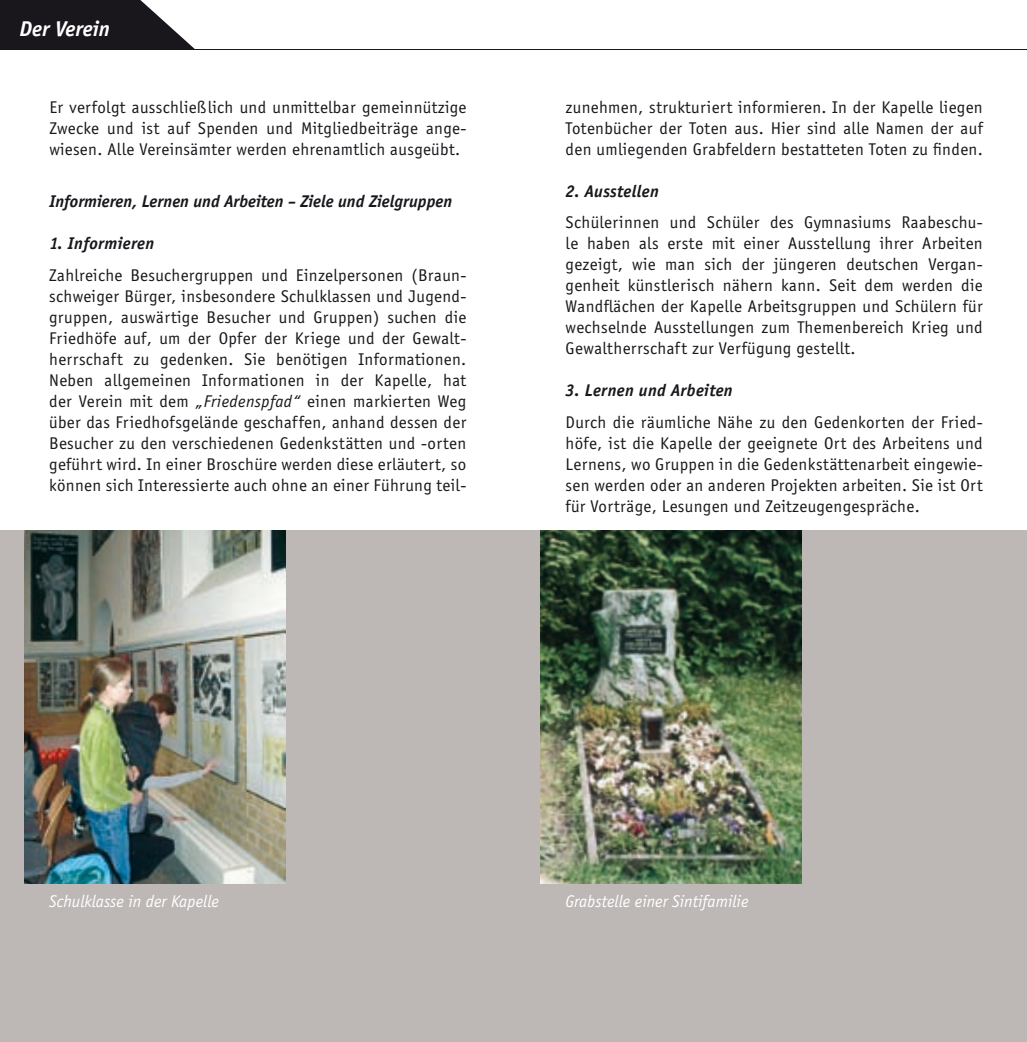
<style>
.page{position:relative;width:1027px;height:1042px;background:#fff}
.page>*{position:absolute;margin:0;border:0;box-sizing:border-box;transform-origin:0 0}
.t1{font:italic 700 22.05px "Officina San Itc T";color:#fff}
.t2{font:17.5px/21px "Officina San Itc T";letter-spacing:.02em;color:#1a171c;text-align:justify}
.t3{font:italic 17.5px "Officina San Itc T";color:#fff}
.t4{font:italic 700 17.5px "Officina San Itc T";color:#1a171c}
.t5{font:italic 700 17.5px "Officina San Itc T";letter-spacing:.02em;color:#1a171c}
.s1{font-style:italic}
</style>
<div class="page">
<div style="left:0;top:531px;width:520px;height:511px;background:#bdb7b6"></div>
<div style="left:491px;top:531px;width:535px;height:511px;background:#bdb7b6"></div>
<svg style="left:0;top:0;width:195px;height:50px;background:#39373b"></svg>
<img style="left:24px;top:531px;width:261px;height:352px">
<hr style="left:0;top:50px;width:1026px;height:1px;background:#1a171c">
<img style="left:540px;top:531px;width:261px;height:352px">
<p class="t1" style="left:19px;top:16px;width:92px">Der Verein</p>
<p class="t2" style="left:49px;top:96px;width:418px">Er verfolgt ausschließlich und unmittelbar gemeinnützige Zwecke und ist auf Spenden und Mitgliedbeiträge ange&shy;wiesen. Alle Vereinsämter werden ehrenamtlich ausgeübt.</p>
<p class="t4" style="left:49px;top:191px;width:404px">Informieren, Lernen und Arbeiten – Ziele und Zielgruppen</p>
<p class="t5" style="left:49px;top:233px;width:106px">1. Informieren</p>
<p class="t2" style="left:49px;top:264px;width:418px">Zahlreiche Besuchergruppen und Einzelpersonen (Braun&shy;schweiger Bürger, insbesondere Schulklassen und Jugend&shy;gruppen, auswärtige Besucher und Gruppen) suchen die Friedhöfe auf, um der Opfer der Kriege und der Gewalt&shy;herrschaft zu gedenken. Sie benötigen Informationen.<br>Neben allgemeinen Informationen in der Kapelle, hat der Verein mit dem <span class="s1">„Friedenspfad“</span> einen markierten Weg über das Friedhofsgelände geschaffen, anhand dessen der Besucher zu den verschiedenen Gedenkstätten und -orten geführt wird. In einer Broschüre werden diese erläutert, so können sich Interessierte auch ohne an einer Führung teil-</p>
<p class="t2" style="left:565px;top:96px;width:418px">zunehmen, strukturiert informieren. In der Kapelle liegen Totenbücher der Toten aus. Hier sind alle Namen der auf den umliegenden Grabfeldern bestatteten Toten zu finden.</p>
<p class="t5" style="left:565px;top:181px;width:95px">2. Ausstellen</p>
<p class="t2" style="left:565px;top:212px;width:418px">Schülerinnen und Schüler des Gymnasiums Raabeschu&shy;le haben als erste mit einer Ausstellung ihrer Arbeiten gezeigt, wie man sich der jüngeren deutschen Vergan&shy;genheit künstlerisch nähern kann. Seit dem werden die Wandflächen der Kapelle Arbeitsgruppen und Schülern für wechselnde Ausstellungen zum Themenbereich Krieg und Gewaltherrschaft zur Verfügung gestellt.</p>
<p class="t5" style="left:565px;top:380px;width:169px">3. Lernen und Arbeiten</p>
<p class="t2" style="left:565px;top:411px;width:418px">Durch die räumliche Nähe zu den Gedenkorten der Fried&shy;höfe, ist die Kapelle der geeignete Ort des Arbeitens und Lernens, wo Gruppen in die Gedenkstättenarbeit eingewie&shy;sen werden oder an anderen Projekten arbeiten. Sie ist Ort für Vorträge, Lesungen und Zeitzeugengespräche.</p>
<p class="t3" style="left:49px;top:891px;width:171px">Schulklasse in der Kapelle</p>
<p class="t3" style="left:565px;top:891px;width:184px">Grabstelle einer Sintifamilie</p>
</div>
